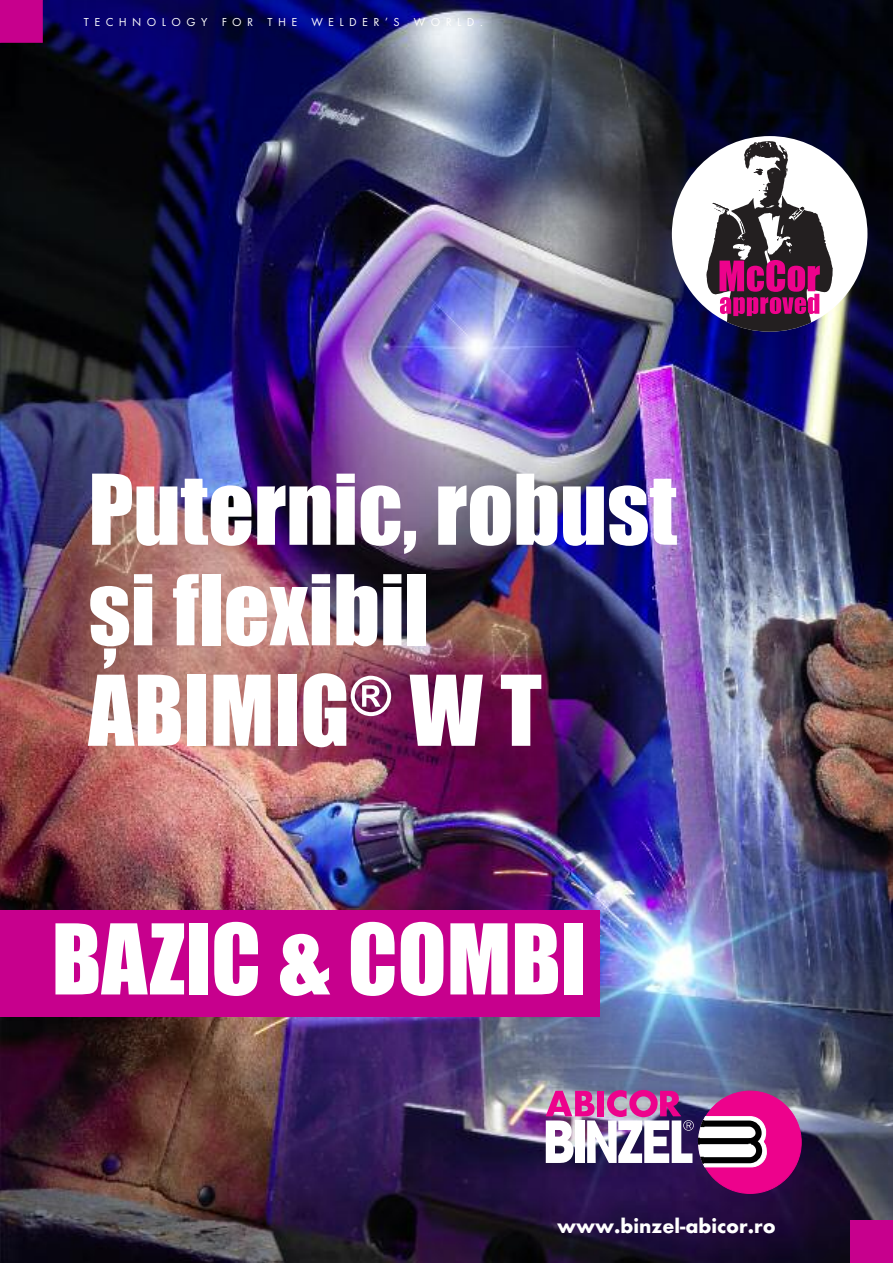
<style>
.page{position:relative;width:893px;height:1263px;background:#fff}
.page>*{position:absolute;margin:0;border:0;box-sizing:border-box;transform-origin:0 0}
.t1{font:90px/100.5px "Impact";color:#fff}
.t2{font:700 21px "Futura TOT";color:#fff}
.t3{font:12px "Futura TOT";letter-spacing:.455em;color:#fff}
</style>
<div class="page">
<img style="left:0;top:0;width:893px;height:1263px">
<div style="left:0;top:0;width:42px;height:42px;background:#c7008d"></div>
<div style="left:0;top:0;width:43px;height:43px;border:1px solid #c7008d"></div>
<img style="left:546px;top:1090px;width:256px;height:104px">
<div style="left:850px;top:1220px;width:43px;height:43px;background:#c7008d"></div>
<svg style="left:672px;top:136px;width:195px;height:196px"></svg>
<div style="left:0;top:910px;width:600px;height:106px;background:#c7008d"></div>
<p class="t3" style="left:84px;top:15px;width:400px">TECHNOLOGY FOR THE WELDER’S WORLD.</p>
<p class="t1" style="left:88px;top:463px;width:590px">Puternic, robust și flexibil<br>ABIMIG<sup>®</sup> W T</p>
<p class="t1" style="left:52px;top:913px;width:537px">BAZIC &amp; COMBI</p>
<p class="t2" style="left:557px;top:1213px;width:220px">www.binzel-abicor.ro</p>
</div>
